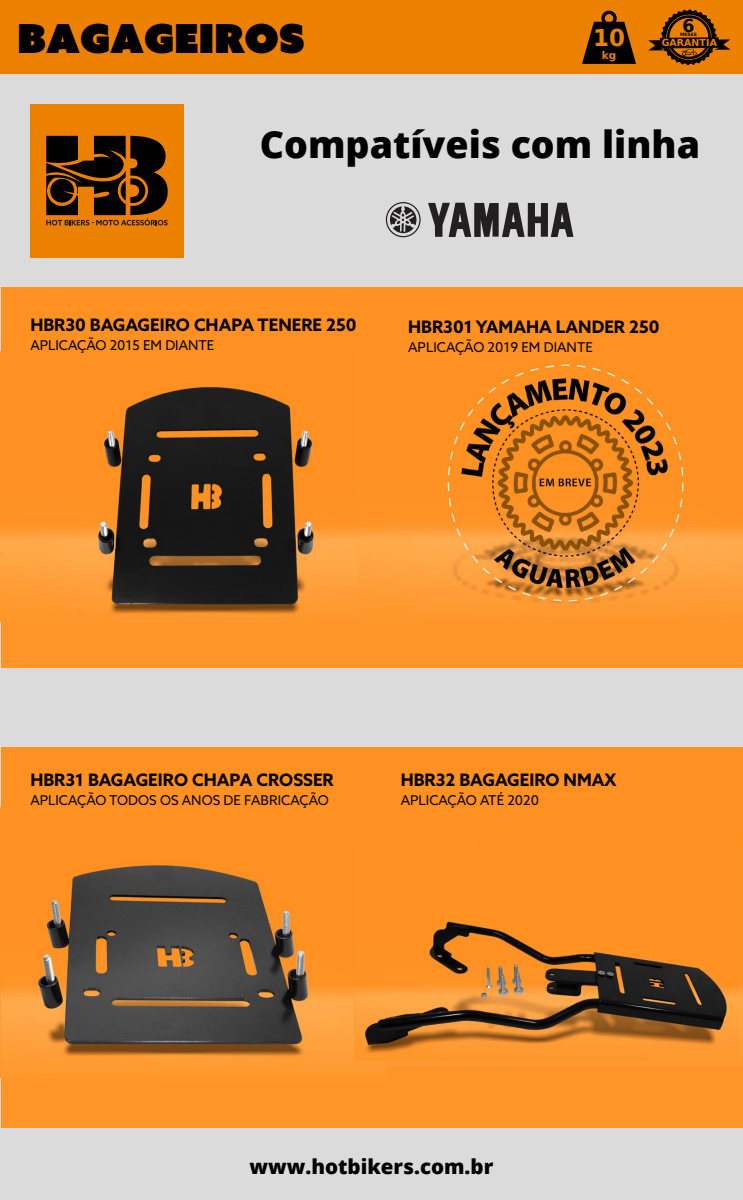
<style>
.page{position:relative;width:743px;height:1200px;background:#fff}
.page>*{position:absolute;margin:0;border:0;box-sizing:border-box;transform-origin:0 0}
.t1{font:39.94px "Azo Sans Uber W01";color:#000}
.t2{font:800 37.5px "Open Sans";color:#000}
.t3{font:700 23.19px "DejaVu Sans";color:#ed8100}
.t4{font:800 20.5px "Open Sans";color:#000}
.t5{font:700 17.62px "DejaVu Sans";color:#000}
.t6{font:700 17.19px "Azo Sans";color:#000}
.t7{font:13.56px "Azo Sans";color:#000}
.t8{font:700 10.56px "DejaVu Sans";color:#ed8100}
.t9{font:700 9.56px "DejaVu Sans";color:#ed8100}
.t10{font:700 4.44px "DejaVu Sans";color:#000}
</style>
<div class="page">
<div style="left:0;top:0;width:742px;height:1200px;background:#dbdbdb"></div>
<img style="left:480px;top:839px;width:262px;height:227px">
<div style="left:1px;top:607px;width:741px;height:61px;background:#ff9529"></div>
<div style="left:1px;top:287px;width:741px;height:92px;background:#ff9022"></div>
<div style="left:1px;top:1066px;width:741px;height:62px;background:#ff9529"></div>
<div style="left:1px;top:747px;width:741px;height:92px;background:#ff9022"></div>
<div style="left:0;top:0;width:742px;height:74px;background:#ec8000"></div>
<svg style="left:582px;top:11px;width:54px;height:53px"></svg>
<svg style="left:648px;top:9px;width:82px;height:56px"></svg>
<img style="left:0;top:352px;width:359px;height:270px">
<div style="left:30px;top:104px;width:153px;height:153px;background:#ec8000"></div>
<svg style="left:46px;top:136px;width:122px;height:89px"></svg>
<svg style="left:390px;top:206px;width:26px;height:29px"></svg>
<div style="left:386px;top:202px;width:34px;height:35px;border:1px solid #231f20;border-radius:50%"></div>
<svg style="left:428px;top:203px;width:145px;height:34px"></svg>
<img style="left:359px;top:364px;width:383px;height:245px">
<img style="left:2px;top:839px;width:384px;height:227px">
<img style="left:355px;top:845px;width:382px;height:216px">
<h1 class="t1" style="left:18px;top:12px;width:288px">BAGAGEIROS</h1>
<h3 class="t3" style="left:593px;top:19px;width:34px">10</h3>
<p class="t8" style="left:601px;top:46px;width:16px">kg</p>
<p class="t5" style="left:682px;top:11px;width:14px">6</p>
<p class="t10" style="left:680px;top:31px;width:18px">MESES</p>
<p class="t9" style="left:661px;top:35px;width:57px">GARANTIA</p>
<h2 class="t2" style="left:260px;top:115px;width:441px">Compatíveis com linha</h2>
<p class="t6" style="left:30px;top:314px;width:328px">HBR30 BAGAGEIRO CHAPA TENERE 250</p>
<p class="t7" style="left:30px;top:337px;width:185px">APLICAÇÃO 2015 EM DIANTE</p>
<p class="t6" style="left:408px;top:315px;width:253px">HBR301 YAMAHA LANDER 250</p>
<p class="t7" style="left:408px;top:338px;width:186px">APLICAÇÃO 2019 EM DIANTE</p>
<p class="t6" style="left:30px;top:768px;width:305px">HBR31 BAGAGEIRO CHAPA CROSSER</p>
<p class="t7" style="left:30px;top:791px;width:300px">APLICAÇÃO TODOS OS ANOS DE FABRICAÇÃO</p>
<p class="t6" style="left:400px;top:768px;width:217px">HBR32 BAGAGEIRO NMAX</p>
<p class="t7" style="left:400px;top:791px;width:140px">APLICAÇÃO ATÉ 2020</p>
<p class="t4" style="left:249px;top:1151px;width:245px">www.hotbikers.com.br</p>
</div>
